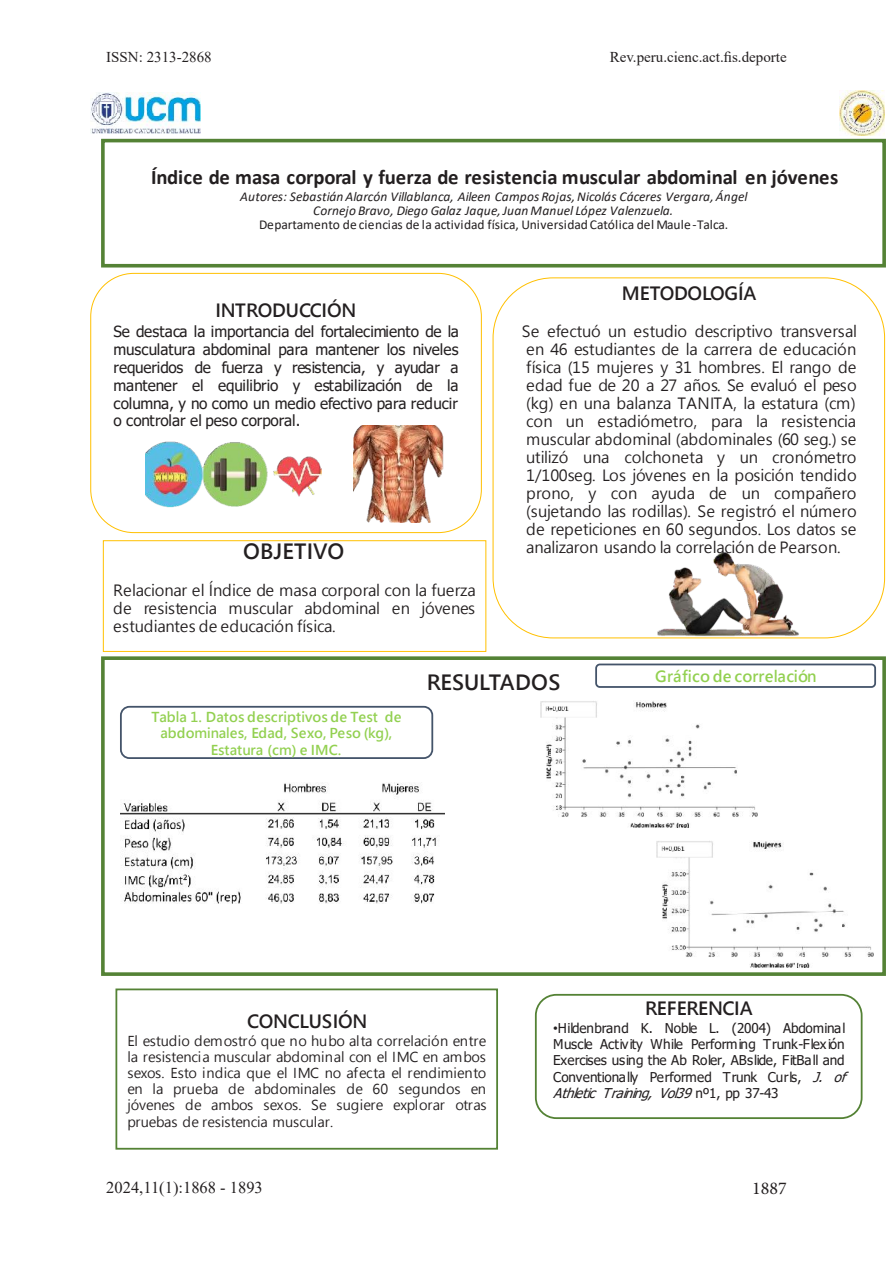
<style>
.page{position:relative;width:893px;height:1263px;background:#fff}
.page>*{position:absolute;margin:0;border:0;box-sizing:border-box;transform-origin:0 0}
.t1{font:700 20.7px "Calibri";letter-spacing:-.005em;color:#231f20}
.t2{font:700 20.7px "Microsoft Jheng Hei";letter-spacing:-.015em;color:#231f20}
.t3{font:700 20.7px "Microsoft Jheng Hei";letter-spacing:.005em;color:#231f20}
.t4{font:700 18px "Microsoft Jheng Hei";letter-spacing:-.015em;color:#231f20}
.t5{font:18px "Minion Pro";color:#231f20}
.t6{font:16.5px "Times New Roman";color:#231f20}
.t7{font:15.3px/18px "Microsoft Jheng Hei";letter-spacing:-.02em;color:#231f20;text-align:justify}
.t8{font:15.3px/17.9px "Tahoma";color:#231f20;text-align:justify}
.t9{font:700 15.3px "Microsoft Jheng Hei";letter-spacing:.015em;color:#92d050}
.t10{font:15px "Times New Roman";color:#231f20}
.t11{font:13.5px/16.2px "Microsoft Jheng Hei";letter-spacing:-.01em;color:#231f20;text-align:justify}
.t12{font:italic 13.5px/14.4px "Calibri";letter-spacing:.015em;color:#231f20;text-align:center}
.t13{font:13.5px/16.2px "Tahoma";letter-spacing:-.01em;color:#231f20}
.t14{font:700 13.5px/16.2px "Microsoft Jheng Hei";letter-spacing:.01em;color:#92d050;text-align:center}
.s1{font-style:normal}
.s2{font-family:"Arial"}
.s3{font-style:italic}
</style>
<div class="page">
<div style="left:101px;top:139px;width:785px;height:128px;border:4px solid #548235"></div>
<img style="left:90px;top:93px;width:111px;height:40px">
<div style="left:90px;top:273px;width:392px;height:260px;background:#fff;border:1px solid #ffc000;border-radius:43px"></div>
<div style="left:493px;top:277px;width:392px;height:361px;background:#fff;border:1px solid #ffc000;border-radius:60px"></div>
<div style="left:103px;top:540px;width:383px;height:112px;border:1px solid #ffc000"></div>
<div style="left:101px;top:656px;width:785px;height:320px;border:4px solid #548235"></div>
<div style="left:120px;top:706px;width:313px;height:53px;background:#fff;border:2px solid #44546a;border-radius:9px"></div>
<div style="left:115px;top:988px;width:383px;height:161px;border:2px solid #548235"></div>
<div style="left:535px;top:994px;width:327px;height:125px;background:#fff;border:2px solid #548235;border-radius:21px"></div>
<img style="left:839px;top:90px;width:45px;height:45px">
<div style="left:595px;top:663px;width:281px;height:25px;background:#fff;border:2px solid #44546a;border-radius:4px"></div>
<img style="left:640px;top:552px;width:177px;height:87px">
<img style="left:353px;top:425px;width:91px;height:97px">
<img style="left:145px;top:441px;width:177px;height:67px">
<img style="left:121px;top:782px;width:323px;height:121px">
<img style="left:540px;top:701px;width:217px;height:126px">
<img style="left:656px;top:841px;width:217px;height:127px">
<p class="t10" style="left:106px;top:47px;width:107px">ISSN: 2313-2868</p>
<p class="t10" style="left:610px;top:47px;width:178px">Rev.peru.cienc.act.fis.deporte</p>
<p class="t1" style="left:151px;top:162px;width:689px">Índice de masa corporal y fuerza de resistencia muscular abdominal en jóvenes</p>
<p class="t12" style="left:240px;top:188px;width:509px">Autores: Sebastián Alarcón Villablanca, Aileen Campos Rojas, Nicolás Cáceres Vergara, Ángel<br>Cornejo Bravo, Diego Galaz Jaque, Juan Manuel López Valenzuela.<br><span class="s1">Departamento de ciencias de la actividad física, Universidad Católica del Maule-Talca.</span></p>
<p class="t4" style="left:622px;top:282px;width:136px">METODOLOGÍA</p>
<p class="t7" style="left:522px;top:322px;width:337px">Se efectuó un estudio descriptivo transversal en 46 estudiantes de la carrera de educación física (15 mujeres y 31 hombres. El rango de edad fue de 20 a 27 años. Se evaluó el peso (kg) en una balanza TANITA, la estatura (cm) con un estadiómetro, para la resistencia muscular abdominal (abdominales (60 seg.) se utilizó una colchoneta y un cronómetro 1/100seg. Los jóvenes en la posición tendido prono, y con ayuda de un compañero (sujetando las rodillas). Se registró el número de repeticiones en 60 segundos. Los datos se</p>
<p class="t4" style="left:215px;top:299px;width:142px">INTRODUCCIÓN</p>
<p class="t8" style="left:114px;top:323px;width:347px">Se destaca la importancia del fortalecimiento de la musculatura abdominal para mantener los niveles requeridos de fuerza y resistencia, y ayudar a mantener el equilibrio y estabilización de la columna, y no como un medio efectivo para reducir o controlar el peso corporal.</p>
<p class="t3" style="left:243px;top:538px;width:103px">OBJETIVO</p>
<p class="t7" style="left:526px;top:538px;width:316px">analizaron usando la correlación de Pearson.</p>
<p class="t7" style="left:113px;top:581px;width:364px">Relacionar el Índice de masa corporal con la fuerza de resistencia muscular abdominal en jóvenes estudiantes de educación física.</p>
<p class="t14" style="left:151px;top:709px;width:251px">Tabla 1. Datos descriptivos de Test de abdominales, Edad, Sexo, Peso (kg),<br>Estatura (cm) e IMC.</p>
<p class="t2" style="left:427px;top:669px;width:135px">RESULTADOS</p>
<p class="t9" style="left:655px;top:666px;width:163px">Gráfico de correlación</p>
<p class="t4" style="left:247px;top:1009px;width:122px">CONCLUSIÓN</p>
<p class="t11" style="left:127px;top:1032px;width:361px">El estudio demostró que no hubo alta correlación entre la resistencia muscular abdominal con el IMC en ambos sexos. Esto indica que el IMC no afecta el rendimiento en la prueba de abdominales de 60 segundos en jóvenes de ambos sexos. Se sugiere explorar otras pruebas de resistencia muscular.</p>
<p class="t4" style="left:645px;top:997px;width:109px">REFERENCIA</p>
<p class="t13" style="left:553px;top:1021px;width:300px"><span class="s2">•</span>Hildenbrand K. Noble L. (2004) Abdominal Muscle Activity While Performing Trunk-Flexión Exercises using the Ab Roler, ABslide, FitBall and Conventionally Performed Trunk Curls, <span class="s3">J. of Athletic Training, Vol39</span> n º 1 , p p 3 7 - 4 3</p>
<p class="t6" style="left:106px;top:1175px;width:158px">2024,11(1):1868 - 1893</p>
<p class="t5" style="left:752px;top:1176px;width:36px">1887</p>
</div>
